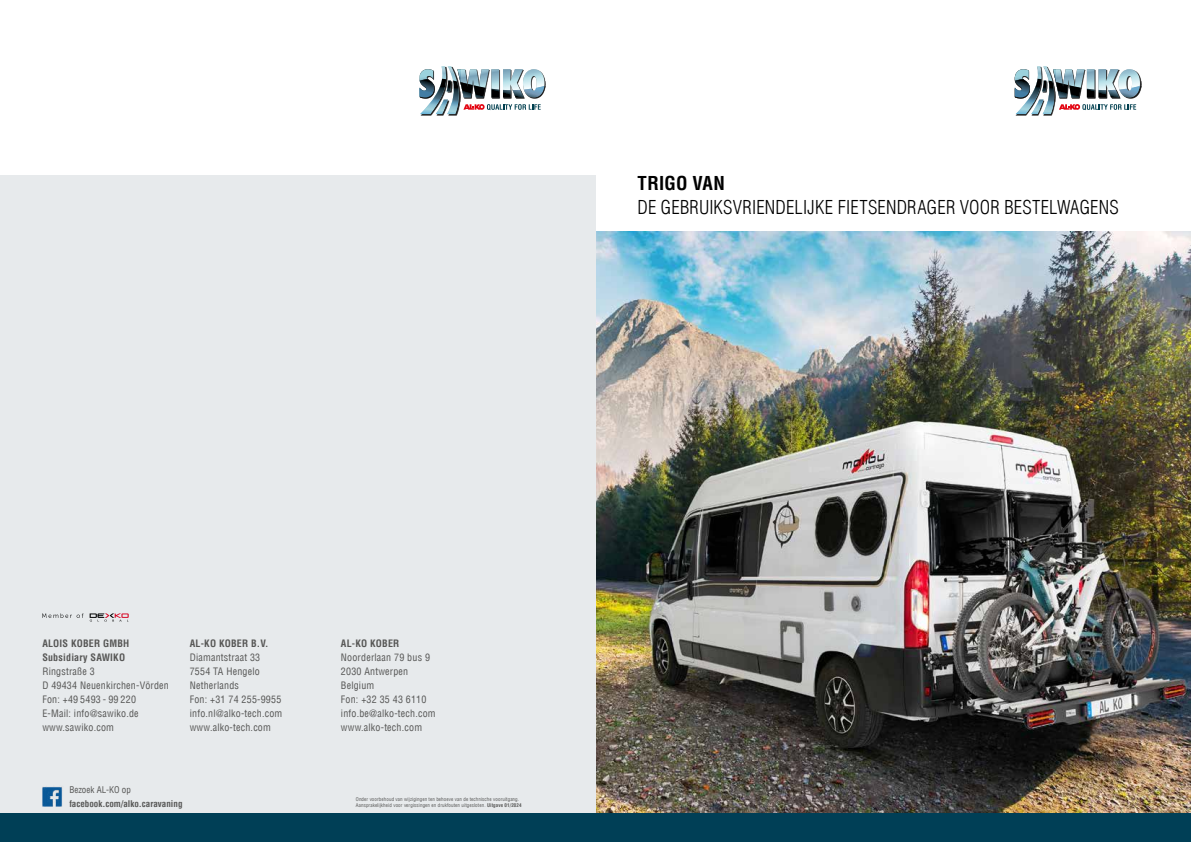
<style>
.page{position:relative;width:1191px;height:842px;background:#fff}
.page>*{position:absolute;margin:0;border:0;box-sizing:border-box;transform-origin:0 0}
.t1{font:300 condensed 18.7px "Helvetica Com";letter-spacing:.01em;color:#000}
.t2{font:700 condensed 18.7px "Helvetica Com";letter-spacing:.01em;color:#000}
.t3{font:condensed 10px/14px "Helvetica Com";letter-spacing:.02em;color:#575756}
.t4{font:700 condensed 10px/14px "Helvetica Com";letter-spacing:.02em;color:#575756}
.t5{font:700 condensed 9px "Helvetica Com";color:#575756}
.t6{font:condensed 9px "Helvetica Com";color:#575756}
.t7{font:condensed 5px/6px "Helvetica Com";letter-spacing:.02em;color:#575756}
.s1{font-weight:700}
</style>
<div class="page">
<img style="left:1016px;top:114px;width:37px;height:1px">
<svg style="left:1014px;top:66px;width:126px;height:48px"></svg>
<img style="left:595px;top:232px;width:596px;height:582px">
<div style="left:0;top:176px;width:595px;height:666px;background:#e7eaec"></div>
<img style="left:42px;top:786px;width:21px;height:21px">
<svg style="left:90px;top:613px;width:39px;height:9px"></svg>
<svg style="left:42px;top:613px;width:41px;height:5px"></svg>
<img style="left:420px;top:114px;width:38px;height:1px">
<svg style="left:419px;top:66px;width:125px;height:48px"></svg>
<div style="left:0;top:814px;width:1191px;height:28px;background:#003f56"></div>
<h1 class="t2" style="left:637px;top:170px;width:89px">TRIGO VAN</h1>
<h1 class="t1" style="left:637px;top:195px;width:483px">DE GEBRUIKSVRIENDELIJKE FIETSENDRAGER VOOR BESTELWAGENS</h1>
<p class="t4" style="left:42px;top:636px;width:88px">ALOIS KOBER GMBH<br>Subsidiary SAWIKO</p>
<p class="t3" style="left:42px;top:664px;width:128px">Ringstraße 3<br>D 49434 Neuenkirchen-Vörden<br>Fon: +49 5493 - 99 220<br>E-Mail: info@sawiko.de www.sawiko.com</p>
<p class="t4" style="left:190px;top:636px;width:80px">AL-KO KOBER B.V.</p>
<p class="t3" style="left:190px;top:650px;width:94px">Diamantstraat 33<br>7554 TA Hengelo<br>Netherlands<br>Fon: +31 74 255-9955 info.nl@alko-tech.com www.alko-tech.com</p>
<p class="t6" style="left:69px;top:784px;width:63px">Bezoek AL-KO op</p>
<p class="t5" style="left:69px;top:798px;width:114px">facebook.com/alko.caravaning</p>
<p class="t4" style="left:341px;top:636px;width:60px">AL-KO KOBER</p>
<p class="t3" style="left:341px;top:650px;width:96px">Noorderlaan 79 bus 9<br>2030 Antwerpen<br>Belgium<br>Fon: +32 35 43 6110 info.be@alko-tech.com www.alko-tech.com</p>
<p class="t7" style="left:356px;top:796px;width:167px">Onder voorbehoud van wijzigingen ten behoeve van de technische vooruitgang.<br>Aansprakelijkheid voor vergissingen en drukfouten uitgesloten. <span class="s1">Uitgave 01/2024</span></p>
</div>
